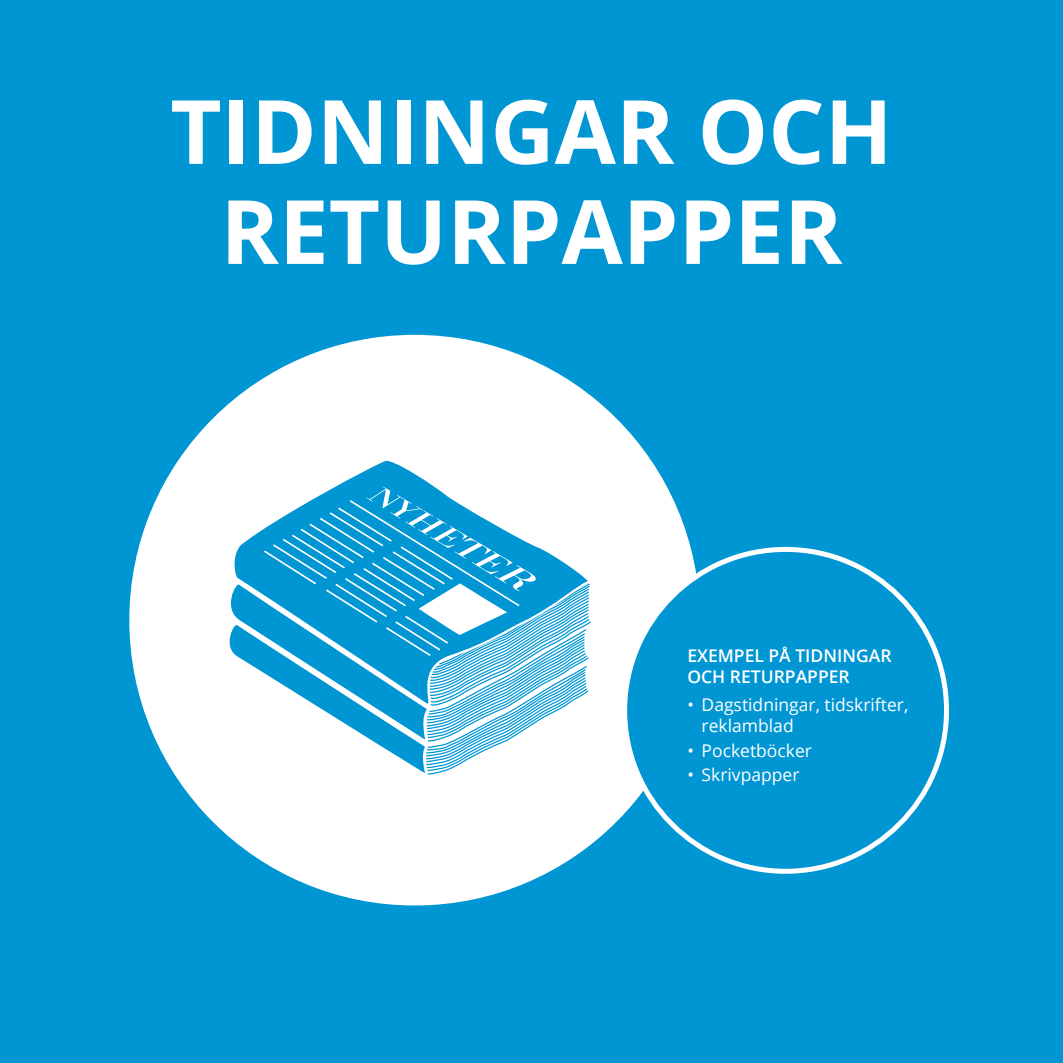
<style>
.page{position:relative;width:1063px;height:1063px;background:#0096d3}
.page>*{position:absolute;margin:0;border:0;box-sizing:border-box;transform-origin:0 0}
.t1{font:700 88.75px/100px "Open Sans";color:#fff;text-align:center}
.t2{font:17.5px/21px "Open Sans";color:#fff}
.t3{font:600 17.5px/21px "Open Sans";color:#fff}
</style>
<div class="page">
<div style="left:129px;top:335px;width:571px;height:570px;background:#fff;border-radius:50%"></div>
<svg style="left:335px;top:460px;width:100px;height:27px"></svg>
<svg style="left:229px;top:487px;width:362px;height:288px"></svg>
<div style="left:625px;top:549px;width:322px;height:322px;background:#0096d3;border-radius:50%"></div>
<h1 class="t1" style="left:170px;top:79px;width:724px">TIDNINGAR OCH<br>RETURPAPPER</h1>
<p class="t3" style="left:687px;top:645px;width:206px">EXEMPEL PÅ TIDNINGAR<br>OCH RETURPAPPER</p>
<p class="t2" style="left:702px;top:694px;width:208px;text-indent:-14px">• Dagstidningar, tidskrifter, reklamblad</p>
<p class="t2" style="left:687px;top:740px;width:126px">• Pocketböcker</p>
<p class="t2" style="left:687px;top:764px;width:114px">• Skrivpapper</p>
</div>
